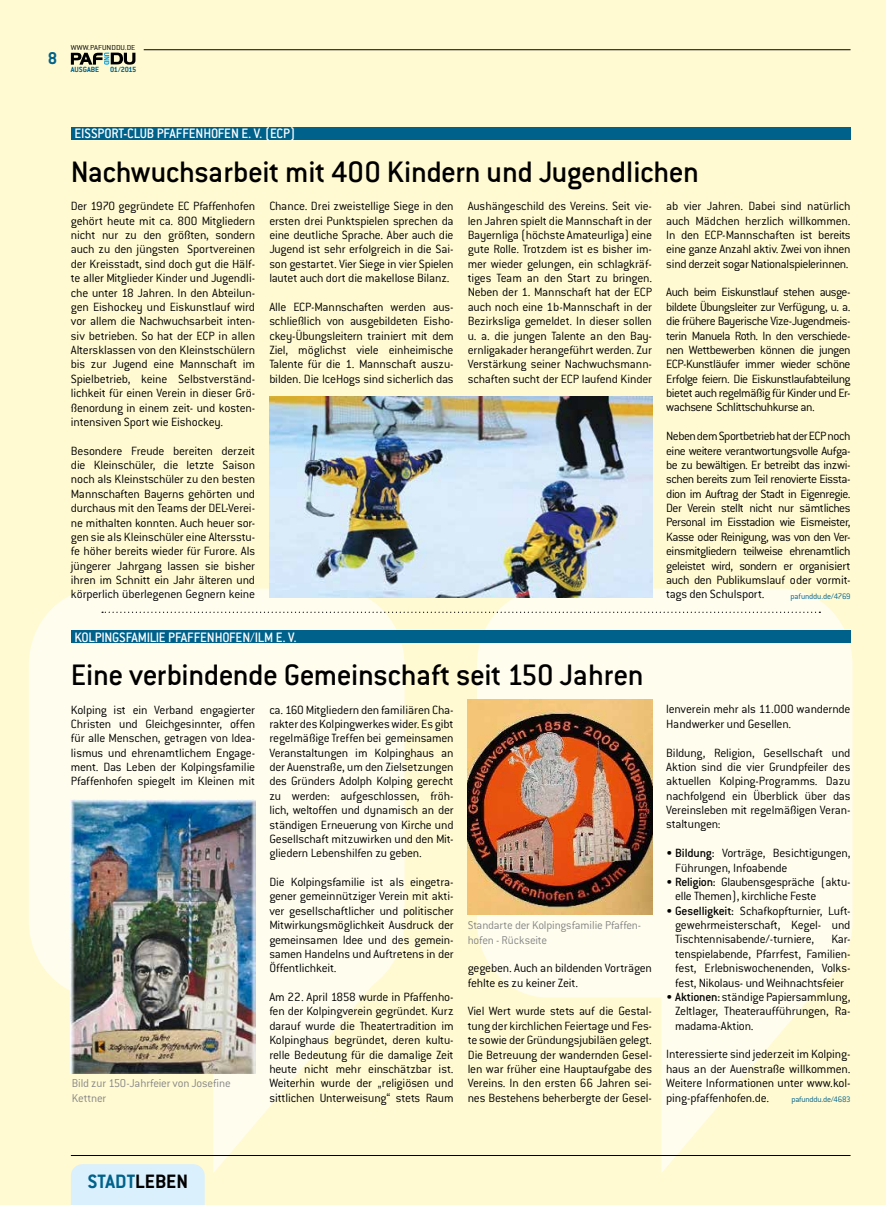
<style>
.page{position:relative;width:886px;height:1205px;background:#fffad2}
.page>*{position:absolute;margin:0;border:0;box-sizing:border-box;transform-origin:0 0}
.t1{font:500 32.5px "Conduit ITC Std";letter-spacing:-.015em;color:#000}
.t2{font:700 21.25px "Conduit ITC Std";color:#00628b}
.t3{font:700 18.75px "Conduit ITC Std";color:#00628b}
.t4{font:500 15px "Conduit ITC Std";letter-spacing:-.015em;color:#fff;scale:.95 1}
.t5{font:300 13.12px/14.4px "Conduit ITC Std";letter-spacing:-.015em;color:#000;text-align:justify}
.t6{font:300 12.5px/14.4px "Conduit ITC Std";letter-spacing:-.015em;color:#878787}
.t7{font:300 8.75px "Conduit ITC Std";letter-spacing:-.02em;color:#00628b}
.t8{font:700 8.25px "Conduit ITC Std";letter-spacing:-.005em;color:#00628b}
.t9{font:300 7.88px "Conduit ITC Std";letter-spacing:.01em;color:#000;scale:1.1 1}
.s1{font-weight:500}
.s2{color:#000}
</style>
<div class="page">
<svg style="left:29px;top:589px;width:375px;height:584px;fill:#fffdee"></svg>
<svg style="left:477px;top:588px;width:375px;height:585px;fill:#fffdee"></svg>
<svg style="left:71px;top:53px;width:64px;height:12px"></svg>
<div style="left:71px;top:1164px;width:134px;height:41px;background:#dbf0fd"></div>
<hr style="left:71px;top:1155px;width:779px;height:1px;background:#000">
<hr style="left:144px;top:50px;width:706px;height:1px;background:#000">
<svg style="left:102px;top:612px;width:718px;height:1px"></svg>
<img style="left:71px;top:800px;width:184px;height:273px">
<img style="left:468px;top:699px;width:184px;height:216px">
<img style="left:269px;top:397px;width:383px;height:201px">
<div style="left:71px;top:127px;width:779px;height:13px;background:#00628b"></div>
<div style="left:71px;top:630px;width:779px;height:13px;background:#00628b"></div>
<h3 class="t3" style="left:48px;top:47px;width:11px">8</h3>
<p class="t9" style="left:71px;top:42px;width:60px">WWW.PAFUNDDU.DE</p>
<p class="t8" style="left:71px;top:65px;width:30px">AUSGABE</p>
<p class="t8" style="left:110px;top:65px;width:28px">01/2015</p>
<p class="t4" style="left:74px;top:125px;width:234px">EISSPORT-CLUB PFAFFENHOFEN E. V. (ECP)</p>
<h1 class="t1" style="left:71px;top:152px;width:629px">Nachwuchsarbeit mit 400 Kindern und Jugendlichen</h1>
<p class="t5" style="left:71px;top:199px;width:186px">Der 1970 gegründete EC Pfaffenhofen gehört heute mit ca. 800 Mitgliedern nicht nur zu den größten, sondern auch zu den jüngsten Sportvereinen der Kreisstadt, sind doch gut die Hälf&shy;te aller Mitglieder Kinder und Jugendli&shy;che unter 18 Jahren. In den Abteilun&shy;gen Eishockey und Eiskunstlauf wird vor allem die Nachwuchsarbeit inten&shy;siv betrieben. So hat der ECP in allen Altersklassen von den Kleinstschülern bis zur Jugend eine Mannschaft im Spielbetrieb, keine Selbstverständ&shy;lichkeit für einen Verein in dieser Grö&shy;ßenordung in einem zeit- und kosten&shy;intensiven Sport wie Eishockey.</p>
<p class="t5" style="left:71px;top:443px;width:186px">Besondere Freude bereiten derzeit die Kleinschüler, die letzte Saison noch als Kleinstschüler zu den besten Mannschaften Bayerns gehörten und durchaus mit den Teams der DEL-Verei&shy;ne mithalten konnten. Auch heuer sor&shy;gen sie als Kleinschüler eine Altersstu&shy;fe höher bereits wieder für Furore. Als jüngerer Jahrgang lassen sie bisher ihren im Schnitt ein Jahr älteren und körperlich überlegenen Gegnern keine</p>
<p class="t5" style="left:269px;top:199px;width:186px">Chance. Drei zweistellige Siege in den ersten drei Punktspielen sprechen da eine deutliche Sprache. Aber auch die Jugend ist sehr erfolgreich in die Sai&shy;son gestartet. Vier Siege in vier Spielen lautet auch dort die makellose Bilanz.</p>
<p class="t5" style="left:269px;top:299px;width:186px">Alle ECP-Mannschaften werden aus&shy;schließlich von ausgebildeten Eisho&shy;ckey-Übungsleitern trainiert mit dem Ziel, möglichst viele einheimische Talente für die 1. Mannschaft auszu&shy;bilden. Die IceHogs sind sicherlich das</p>
<p class="t4" style="left:74px;top:628px;width:235px">KOLPINGSFAMILIE PFAFFENHOFEN/ILM E. V.</p>
<p class="t5" style="left:468px;top:198px;width:186px">Aushängeschild des Vereins. Seit vie&shy;len Jahren spielt die Mannschaft in der Bayernliga (höchste Amateurliga) eine gute Rolle. Trotzdem ist es bisher im&shy;mer wieder gelungen, ein schlagkräf&shy;tiges Team an den Start zu bringen.<br>Neben der 1. Mannschaft hat der ECP auch noch eine 1b-Mannschaft in der Bezirksliga gemeldet. In dieser sollen u. a. die jungen Talente an den Bay&shy;ernligakader herangeführt werden. Zur Verstärkung seiner Nachwuchsmann&shy;schaften sucht der ECP laufend Kinder</p>
<p class="t5" style="left:666px;top:198px;width:186px">ab vier Jahren. Dabei sind natürlich auch Mädchen herzlich willkommen.<br>In den ECP-Mannschaften ist bereits eine ganze Anzahl aktiv. Zwei von ihnen sind derzeit sogar Nationalspielerinnen.</p>
<p class="t5" style="left:666px;top:285px;width:186px">Auch beim Eiskunstlauf stehen ausge&shy;bildete Übungsleiter zur Verfügung, u. a. die frühere Bayerische Vize-Jugendmeis&shy;terin Manuela Roth. In den verschiede&shy;nen Wettbewerben können die jungen ECP-Kunstläufer immer wieder schöne Erfolge feiern. Die Eiskunstlaufabteilung bietet auch regelmäßig für Kinder und Er&shy;wachsene Schlittschuhkurse an.</p>
<p class="t5" style="left:666px;top:428px;width:186px">Neben dem Sportbetrieb hat der ECP noch eine weitere verantwortungsvolle Aufga&shy;be zu bewältigen. Er betreibt das inzwi&shy;schen bereits zum Teil renovierte Eissta&shy;dion im Auftrag der Stadt in Eigenregie.<br>Der Verein stellt nicht nur sämtliches Personal im Eisstadion wie Eismeister, Kasse oder Reinigung, was von den Ver&shy;einsmitgliedern teilweise ehrenamtlich geleistet wird, sondern er organisiert auch den Publikumslauf oder vormit&shy;tags den Schulsport.</p>
<p class="t7" style="left:790px;top:590px;width:61px">pafunddu.de/4769</p>
<h1 class="t1" style="left:71px;top:655px;width:574px">Eine verbindende Gemeinschaft seit 150 Jahren</h1>
<p class="t5" style="left:71px;top:702px;width:186px">Kolping ist ein Verband engagierter Christen und Gleichgesinnter, offen für alle Menschen, getragen von Idea&shy;lismus und ehrenamtlichem Engage&shy;ment. Das Leben der Kolpingsfamilie Pfaffenhofen spiegelt im Kleinen mit</p>
<p class="t5" style="left:269px;top:702px;width:186px">ca. 160 Mitgliedern den familiären Cha&shy;rakter des Kolpingwerkes wider. Es gibt regelmäßige Treffen bei gemeinsamen Veranstaltungen im Kolpinghaus an der Auenstraße, um den Zielsetzungen des Gründers Adolph Kolping gerecht zu werden: aufgeschlossen, fröh&shy;lich, weltoffen und dynamisch an der ständigen Erneuerung von Kirche und Gesellschaft mitzuwirken und den Mit&shy;gliedern Lebenshilfen zu geben.</p>
<p class="t5" style="left:269px;top:874px;width:186px">Die Kolpingsfamilie ist als eingetra&shy;gener gemeinnütziger Verein mit akti&shy;ver gesellschaftlicher und politischer Mitwirkungsmöglichkeit Ausdruck der gemeinsamen Idee und des gemein&shy;samen Handelns und Auftretens in der Öffentlichkeit.</p>
<p class="t5" style="left:269px;top:989px;width:186px">Am 22. April 1858 wurde in Pfaffenho&shy;fen der Kolpingverein gegründet. Kurz darauf wurde die Theatertradition im Kolpinghaus begründet, deren kultu&shy;relle Bedeutung für die damalige Zeit heute nicht mehr einschätzbar ist.<br>Weiterhin wurde der „religiösen und sittlichen Unterweisung“ stets Raum</p>
<p class="t6" style="left:72px;top:1076px;width:161px">Bild zur 150-Jahrfeier von Josefine<br>Kettner</p>
<p class="t6" style="left:468px;top:918px;width:175px">Standarte der Kolpingsfamilie Pfaffen&shy;hofen - Rückseite</p>
<p class="t5" style="left:468px;top:960px;width:186px">gegeben. Auch an bildenden Vorträgen fehlte es zu keiner Zeit.</p>
<p class="t5" style="left:468px;top:1003px;width:186px">Viel Wert wurde stets auf die Gestal&shy;tung der kirchlichen Feiertage und Fes&shy;te sowie der Gründungsjubiläen gelegt.<br>Die Betreuung der wandernden Gesel&shy;len war früher eine Hauptaufgabe des Vereins. In den ersten 66 Jahren sei&shy;nes Bestehens beherbergte der Gesel-</p>
<p class="t5" style="left:666px;top:702px;width:186px">lenverein mehr als 11.000 wandernde<br>Handwerker und Gesellen.</p>
<p class="t5" style="left:666px;top:745px;width:186px">Bildung, Religion, Gesellschaft und Aktion sind die vier Grundpfeiler des aktuellen Kolping-Programms. Dazu nachfolgend ein Überblick über das Vereinsleben mit regelmäßigen Veran&shy;staltungen:</p>
<p class="t5" style="left:675px;top:845px;width:177px;text-indent:-9px">• <span class="s1">Bildung:</span> Vorträge, Besichtigungen,<br>Führungen, Infoabende</p>
<p class="t5" style="left:675px;top:874px;width:177px;text-indent:-9px">• <span class="s1">Religion:</span> Glaubensgespräche (aktu&shy;elle Themen), kirchliche Feste</p>
<p class="t5" style="left:675px;top:903px;width:177px;text-indent:-9px">• <span class="s1">Geselligkeit:</span> Schafkopfturnier, Luft&shy;gewehrmeisterschaft, Kegel- und Tischtennisabende/-turniere,</p>
<p class="t5" style="left:675px;top:932px;width:177px;text-indent:156px">Kar&shy;tenspielabende, Pfarrfest, Familien&shy;fest, Erlebniswochenenden, Volks&shy;fest, Nikolaus- und Weihnachtsfeier</p>
<p class="t5" style="left:675px;top:989px;width:177px;text-indent:-9px">• <span class="s1">Aktionen:</span> ständige Papiersammlung, Zeltlager, Theateraufführungen, Ra&shy;madama-Aktion.</p>
<p class="t5" style="left:666px;top:1047px;width:186px">Interessierte sind jederzeit im Kolping&shy;haus an der Auenstraße willkommen.<br>Weitere Informationen unter www.kol&shy;ping-pfaffenhofen.de.</p>
<p class="t7" style="left:791px;top:1093px;width:61px">pafunddu.de/4683</p>
<h2 class="t2" style="left:88px;top:1169px;width:102px">STADT<span class="s2">LEBEN</span></h2>
</div>
